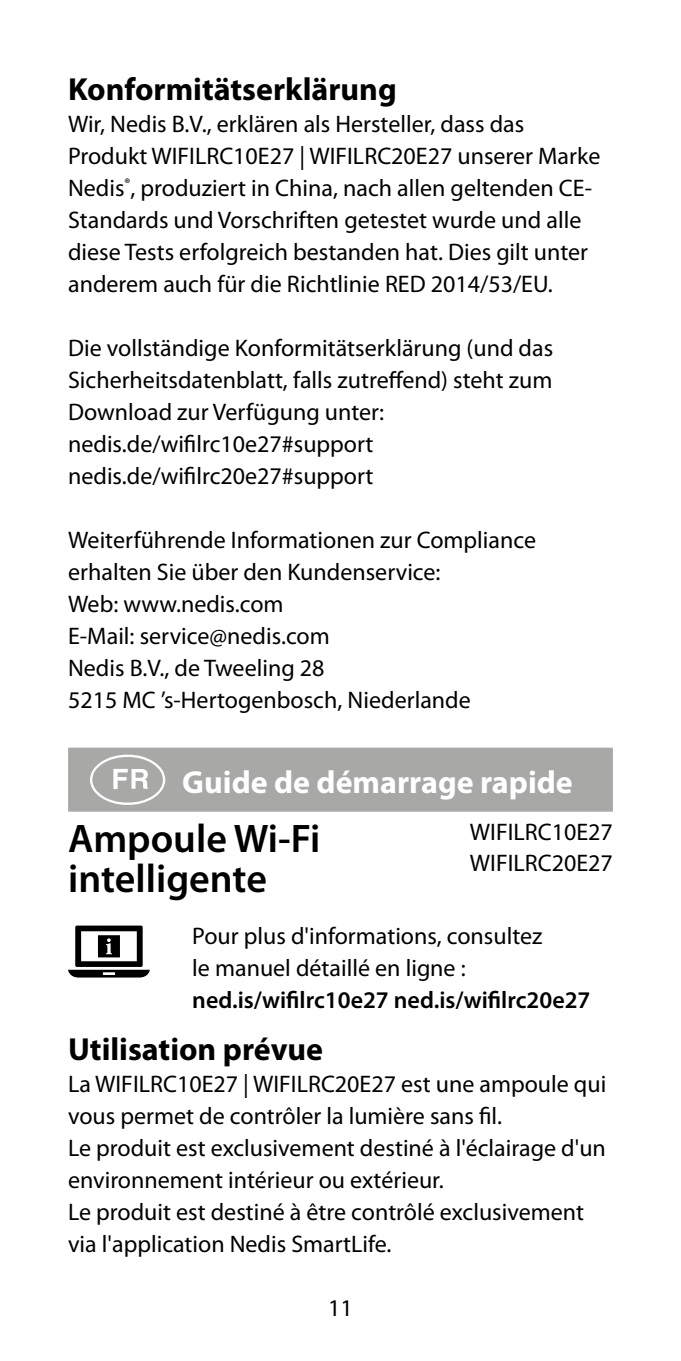
<style>
.page{position:relative;width:681px;height:1361px;background:#fff}
.page>*{position:absolute;margin:0;border:0;box-sizing:border-box;transform-origin:0 0}
.t1{font:72px "manualise countrycodes";color:#fff}
.t2{font:600 40px/40px "Myriad Pro";color:#000}
.t3{font:700 32px "Myriad Pro";color:#000}
.t4{font:700 32px "Myriad Pro";color:#fff}
.t5{font:24px/32px "Myriad Pro";color:#000}
.t6{font:600 24px "Myriad Pro";color:#000}
</style>
<div class="page">
<div style="left:68px;top:747px;width:544px;height:64px;background:#a8a8a7"></div>
<svg style="left:68px;top:925px;width:82px;height:52px"></svg>
<h3 class="t3" style="left:68px;top:68px;width:330px">Konformitätserklärung</h3>
<p class="t5" style="left:68px;top:108px;width:533px">Wir, Nedis B.V., erklären als Hersteller, dass das Produkt WIFILRC10E27 | WIFILRC20E27 unserer Marke Nedis<sup>®</sup>, produziert in China, nach allen geltenden CE-Standards und Vorschriften getestet wurde und alle diese Tests erfolgreich bestanden hat. Dies gilt unter anderem auch für die Richtlinie RED 2014/53/EU.</p>
<p class="t5" style="left:68px;top:332px;width:486px">Die vollständige Konformitätserklärung (und das Sicherheitsdatenblatt, falls zutreffend) steht zum Download zur Verfügung unter: nedis.de/wifilrc10e27#support nedis.de/wifilrc20e27#support</p>
<p class="t5" style="left:68px;top:524px;width:469px">Weiterführende Informationen zur Compliance erhalten Sie über den Kundenservice:<br>Web: www.nedis.com<br>E-Mail: service@nedis.com<br>Nedis B.V., de Tweeling 28<br>5215 MC ’s-Hertogenbosch, Niederlande</p>
<h1 class="t1" style="left:79px;top:738px;width:98px">b</h1>
<h3 class="t4" style="left:182px;top:761px;width:392px">Guide de démarrage rapide</h3>
<h2 class="t2" style="left:68px;top:817px;width:254px">Ampoule Wi-Fi intelligente</h2>
<p class="t5" style="left:470px;top:816px;width:144px;line-height:30.8px">WIFILRC10E27<br>WIFILRC20E27</p>
<p class="t5" style="left:192px;top:919px;width:351px">Pour plus d'informations, consultez le manuel détaillé en ligne :</p>
<p class="t6" style="left:192px;top:984px;width:399px">ned.is/wifilrc10e27 ned.is/wifilrc20e27</p>
<h3 class="t3" style="left:68px;top:1028px;width:256px">Utilisation prévue</h3>
<p class="t5" style="left:68px;top:1068px;width:539px">La WIFILRC10E27 | WIFILRC20E27 est une ampoule qui vous permet de contrôler la lumière sans fil.<br>Le produit est exclusivement destiné à l'éclairage d'un environnement intérieur ou extérieur.<br>Le produit est destiné à être contrôlé exclusivement via l'application Nedis SmartLife.</p>
<p class="t5" style="left:328px;top:1292px;width:26px">11</p>
</div>
